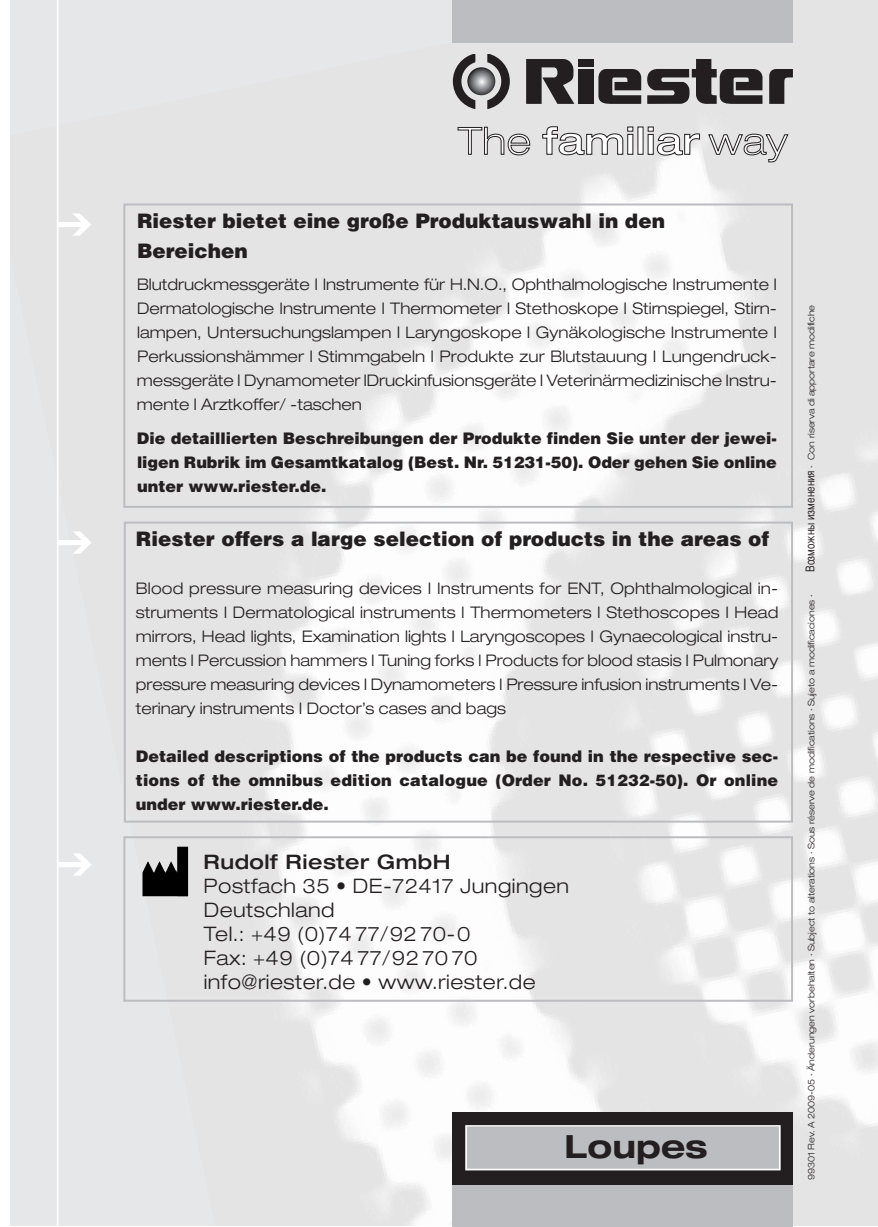
<style>
.page{position:relative;width:878px;height:1227px;background:#fff}
.page>*{position:absolute;margin:0;border:0;box-sizing:border-box;transform-origin:0 0}
.t1{font:700 expanded 32px "Helvetica Neue";color:#231f20}
.t2{font:300 expanded 20px/24px "Helvetica Neue";letter-spacing:.025em;color:#231f20}
.t3{font:900 20px/30px "Helvetica";color:#231f20}
.t4{font:500 expanded 20px "Helvetica Neue";letter-spacing:.025em;color:#231f20}
.t5{font:300 expanded 16px/24px "Helvetica Neue";color:#231f20;text-align:justify}
.t6{font:900 16px/24px "Helvetica";color:#231f20;text-align:justify}
.t7{font:300 expanded 9px "Helvetica Neue";color:#231f20}
.s1{color:#fff}
.s2{font-family:"Helvetica CY Plain";font-weight:400;font-stretch:normal;font-size:12px}
</style>
<div class="page">
<img style="left:11px;top:0;width:867px;height:1225px">
<div style="left:453px;top:1184px;width:340px;height:43px;background:#bcbdc0"></div>
<div style="left:453px;top:1111px;width:340px;height:73px;background:#231f20"></div>
<div style="left:467px;top:1126px;width:312px;height:42px;background:#bcbdc0"></div>
<div style="left:465px;top:1125px;width:316px;height:45px;border:2px solid #fff"></div>
<svg style="left:453px;top:54px;width:22px;height:55px"></svg>
<svg style="left:487px;top:54px;width:23px;height:55px"></svg>
<svg style="left:467px;top:67px;width:28px;height:28px"></svg>
<div style="left:578px;top:59px;width:15px;height:7px;background:#231f20"></div>
<svg style="left:526px;top:59px;width:48px;height:45px;background:#545152"></svg>
<svg style="left:769px;top:69px;width:24px;height:35px"></svg>
<svg style="left:598px;top:69px;width:43px;height:35px;background:#484445"></svg>
<div style="left:578px;top:69px;width:15px;height:35px;background:#231f20"></div>
<svg style="left:647px;top:59px;width:115px;height:45px;background:#6e6c6c"></svg>
<svg style="left:458px;top:127px;width:72px;height:28px;background:#c3c3c3"></svg>
<svg style="left:542px;top:126px;width:91px;height:29px"></svg>
<div style="left:638px;top:127px;width:5px;height:27px;background:#fff"></div>
<svg style="left:648px;top:127px;width:52px;height:28px"></svg>
<svg style="left:708px;top:134px;width:80px;height:28px;background:#c3c2c3"></svg>
<div style="left:453px;top:0;width:340px;height:43px;background:#bcbdc0"></div>
<hr style="left:57px;top:0;width:2px;height:1227px;background:#fff">
<div style="left:123px;top:836px;width:670px;height:165px;border:2px solid #bcbdc0"></div>
<div style="left:123px;top:203px;width:670px;height:305px;border:2px solid #bcbdc0"></div>
<div style="left:124px;top:521px;width:669px;height:301px;border:2px solid #bcbdc0"></div>
<img style="left:142px;top:846px;width:46px;height:50px">
<svg style="left:59px;top:853px;width:33px;height:22px"></svg>
<p class="t3" style="left:137px;top:206px;width:529px;text-indent:-80px"><span class="s1">➔</span> Riester bietet eine große Produktauswahl in den<br>Bereichen</p>
<p class="t5" style="left:137px;top:273px;width:641px">Blutdruckmessgeräte l Instrumente für H.N.O., Ophthalmologische Instrumente l Dermatologische Instrumente l Thermometer l Stethoskope l Stirnspiegel, Stirn&shy;lampen, Untersuchungslampen l Laryngoskope l Gynäkologische Instrumente l Perkussionshämmer l Stimmgabeln l Produkte zur Blutstauung I Lungendruck&shy;messgeräte l Dynamometer lDruckinfusionsgeräte l Veterinärmedizinische Instru&shy;mente l Arztkoffer/ -taschen</p>
<p class="t6" style="left:137px;top:426px;width:641px">Die detaillierten Beschreibungen der Produkte finden Sie unter der jewei&shy;ligen Rubrik im Gesamtkatalog (Best. Nr. 51231-50). Oder gehen Sie online unter www.riester.de.</p>
<p class="t3" style="left:57px;top:524px;width:714px"><span class="s1">➔</span> Riester offers a large selection of products in the areas of</p>
<p class="t5" style="left:136px;top:577px;width:644px">Blood pressure measuring devices I Instruments for ENT, Ophthalmological in&shy;struments I Dermatological instruments I Thermometers I Stethoscopes I Head mirrors, Head lights, Examination lights I Laryngoscopes I Gynaecological instru&shy;ments I Percussion hammers I Tuning forks I Products for blood stasis I Pulmonary pressure measuring devices I Dynamometers I Pressure infusion instruments I Ve&shy;terinary instruments I Doctor’s cases and bags</p>
<p class="t6" style="left:136px;top:744px;width:644px">Detailed descriptions of the products can be found in the respective sec&shy;tions of the omnibus edition catalogue (Order No. 51232-50). Or online under www.riester.de.</p>
<p class="t4" style="left:204px;top:855px;width:248px">Rudolf Riester GmbH</p>
<p class="t2" style="left:204px;top:876px;width:367px">Postfach 35 • DE-72417 Jungingen<br>Deutschland<br>Tel.: +49 (0)74 77/92 70-0<br>Fax: +49 (0)74 77/92 70 70 info@riester.de • www.riester.de</p>
<h1 class="t1" style="left:564px;top:1126px;width:145px">Loupes</h1>
<p class="t7" style="left:808px;top:572px;width:268px;rotate:-90deg"><span class="s2">-озможны изменения</span> · Con riserva di apportare modifiche</p>
<p class="t7" style="left:808px;top:1180px;width:587px;rotate:-90deg">99301 Rev. A 2009-05 · Änderungen vorbehalten · Subject to alterations · Sous réserve de modifications · Sujeto a modificaciones ·</p>
</div>
